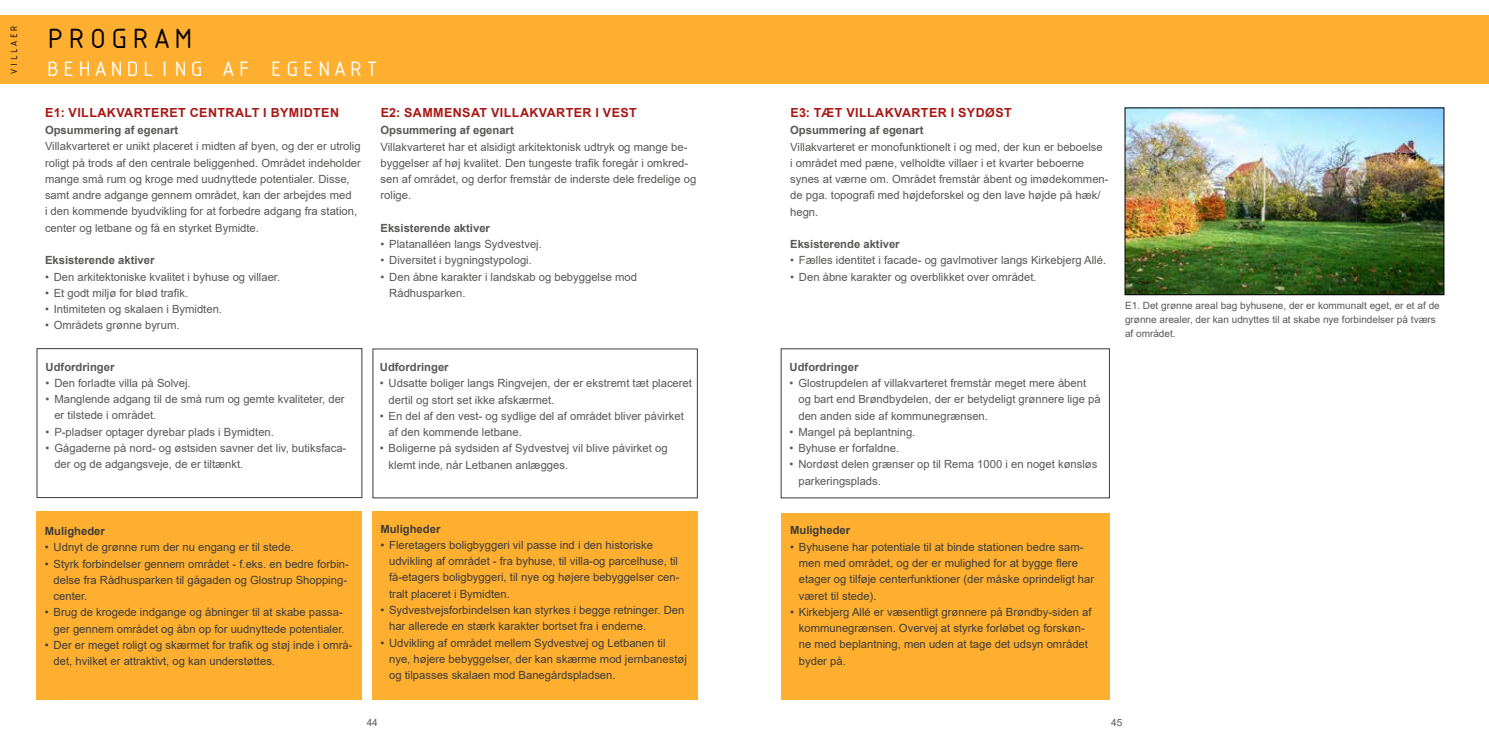
<style>
.page{position:relative;width:1489px;height:745px;background:#fff}
.page>*{position:absolute;margin:0;border:0;box-sizing:border-box;transform-origin:0 0}
.t1{font:30px "ISOCTEUR";color:#000}
.t2{font:22.5px "ISOCTEUR";color:#fff}
.t3{font:700 12.5px "Arial";letter-spacing:.035em;color:#a81815}
.t4{font:11.25px/16.2px "Arial";color:#575756}
.t5{font:11.25px/16.2px "Arial";color:#3c3c3b}
.t6{font:700 11.25px "Arial";color:#575756}
.t7{font:700 11.25px "Arial";color:#3c3c3b}
.t8{font:10px/13.8px "Arial";color:#575756}
.t9{font:10px "ISOCTEUR";color:#000}
</style>
<div class="page">
<div style="left:0;top:15px;width:744px;height:68px;background:#ffaf30"></div>
<div style="left:37px;top:511px;width:325px;height:188px;background:#ffaf30"></div>
<div style="left:37px;top:348px;width:325px;height:149px;border:1px solid #3c3c3b"></div>
<div style="left:372px;top:511px;width:325px;height:188px;background:#ffaf30"></div>
<div style="left:744px;top:15px;width:744px;height:68px;background:#ffaf30"></div>
<img style="left:1126px;top:109px;width:316px;height:184px">
<div style="left:1124px;top:107px;width:320px;height:188px;border:1px solid #000"></div>
<div style="left:780px;top:513px;width:329px;height:186px;background:#ffaf30"></div>
<div style="left:780px;top:348px;width:329px;height:150px;border:1px solid #3c3c3b"></div>
<p class="t9" style="left:7px;top:75px;width:51px;rotate:-90deg">VILLAER</p>
<h1 class="t1" style="left:45px;top:19px;width:150px">PROGRAM</h1>
<h2 class="t2" style="left:45px;top:54px;width:337px">BEHANDLING AF EGENART</h2>
<p class="t3" style="left:45px;top:104px;width:295px">E1: VILLAKVARTERET CENTRALT I BYMIDTEN</p>
<p class="t3" style="left:381px;top:104px;width:258px">E2: SAMMENSAT VILLAKVARTER I VEST</p>
<p class="t6" style="left:45px;top:122px;width:135px">Opsummering af egenart</p>
<p class="t4" style="left:45px;top:138px;width:317px">Villakvarteret er unikt placeret i midten af byen, og der er utrolig roligt på trods af den centrale beliggenhed. Området indeholder mange små rum og kroge med uudnyttede potentialer. Disse, samt andre adgange gennem området, kan der arbejdes med<br>i den kommende byudvikling for at forbedre adgang fra station, center og letbane og få en styrket Bymidte.</p>
<p class="t6" style="left:45px;top:252px;width:111px">Eksisterende aktiver</p>
<p class="t4" style="left:45px;top:268px;width:237px">• Den arkitektoniske kvalitet i byhuse og villaer.</p>
<p class="t4" style="left:45px;top:284px;width:145px">• Et godt miljø for blød trafik.</p>
<p class="t4" style="left:45px;top:301px;width:178px">• Intimiteten og skalaen i Bymidten.</p>
<p class="t4" style="left:45px;top:317px;width:136px">• Områdets grønne byrum.</p>
<p class="t6" style="left:380px;top:122px;width:135px">Opsummering af egenart</p>
<p class="t4" style="left:380px;top:138px;width:317px">Villakvarteret har et alsidigt arkitektonisk udtryk og mange be&shy;byggelser af høj kvalitet. Den tungeste trafik foregår i omkred&shy;sen af området, og derfor fremstår de inderste dele fredelige og rolige.</p>
<p class="t6" style="left:380px;top:220px;width:111px">Eksisterende aktiver</p>
<p class="t4" style="left:380px;top:236px;width:163px">• Platanalléen langs Sydvestvej.</p>
<p class="t4" style="left:380px;top:252px;width:153px">• Diversitet i bygningstypologi.</p>
<p class="t4" style="left:389px;top:268px;width:249px;text-indent:-9px">• Den åbne karakter i landskab og bebyggelse mod<br>Rådhusparken.</p>
<p class="t6" style="left:46px;top:358px;width:70px">Udfordringer</p>
<p class="t4" style="left:46px;top:374px;width:147px">• Den forladte villa på Solvej.</p>
<p class="t4" style="left:54px;top:391px;width:292px;text-indent:-9px">• Manglende adgang til de små rum og gemte kvaliteter, der er tilstede i området.</p>
<p class="t4" style="left:46px;top:423px;width:230px">• P-pladser optager dyrebar plads i Bymidten.</p>
<p class="t4" style="left:54px;top:439px;width:293px;text-indent:-9px">• Gågaderne på nord- og østsiden savner det liv, butiksfaca&shy;der og de adgangsveje, de er tiltænkt.</p>
<p class="t6" style="left:380px;top:359px;width:70px">Udfordringer</p>
<p class="t4" style="left:388px;top:375px;width:305px;text-indent:-9px">• Udsatte boliger langs Ringvejen, der er ekstremt tæt placeret dertil og stort set ikke afskærmet.</p>
<p class="t4" style="left:388px;top:407px;width:297px;text-indent:-9px">• En del af den vest- og sydlige del af området bliver påvirket af den kommende letbane.</p>
<p class="t4" style="left:388px;top:440px;width:280px;text-indent:-9px">• Boligerne på sydsiden af Sydvestvej vil blive påvirket og klemt inde, når Letbanen anlægges.</p>
<p class="t7" style="left:45px;top:522px;width:62px">Muligheder</p>
<p class="t5" style="left:45px;top:538px;width:250px">• Udnyt de grønne rum der nu engang er til stede.</p>
<p class="t5" style="left:54px;top:555px;width:297px;text-indent:-9px">• Styrk forbindelser gennem området - f.eks. en bedre forbin&shy;delse fra Rådhusparken til gågaden og Glostrup Shopping&shy;center.</p>
<p class="t5" style="left:45px;top:603px;width:301px;text-align:right">• Brug de krogede indgange og åbninger til at skabe passa&shy;ger gennem området og åbn op for uudnyttede potentialer.</p>
<p class="t5" style="left:54px;top:636px;width:300px;text-indent:-9px">• Der er meget roligt og skærmet for trafik og støj inde i områ&shy;det, hvilket er attraktivt, og kan understøttes.</p>
<p class="t7" style="left:380px;top:520px;width:62px">Muligheder</p>
<p class="t5" style="left:389px;top:536px;width:292px;text-indent:-9px">• Fleretagers boligbyggeri vil passe ind i den historiske udvikling af området - fra byhuse, til villa-og parcelhuse, til få-etagers boligbyggeri, til nye og højere bebyggelser cen&shy;tralt placeret i Bymidten.</p>
<p class="t5" style="left:389px;top:601px;width:297px;text-indent:-9px">• Sydvestvejsforbindelsen kan styrkes i begge retninger. Den har allerede en stærk karakter bortset fra i enderne.</p>
<p class="t5" style="left:389px;top:634px;width:299px;text-indent:-9px">• Udvikling af området mellem Sydvestvej og Letbanen til nye, højere bebyggelser, der kan skærme mod jernbanestøj og tilpasses skalaen mod Banegårdspladsen.</p>
<p class="t8" style="left:366px;top:714px;width:13px">44</p>
<p class="t3" style="left:790px;top:104px;width:223px">E3: TÆT VILLAKVARTER I SYDØST</p>
<p class="t6" style="left:790px;top:122px;width:135px">Opsummering af egenart</p>
<p class="t4" style="left:790px;top:138px;width:320px">Villakvarteret er monofunktionelt i og med, der kun er beboelse<br>i området med pæne, velholdte villaer i et kvarter beboerne synes at værne om. Området fremstår åbent og imødekommen&shy;de pga. topografi med højdeforskel og den lave højde på hæk/ hegn.</p>
<p class="t6" style="left:790px;top:236px;width:111px">Eksisterende aktiver</p>
<p class="t4" style="left:790px;top:252px;width:317px">• Fælles identitet i facade- og gavlmotiver langs Kirkebjerg Allé.</p>
<p class="t4" style="left:790px;top:268px;width:248px">• Den åbne karakter og overblikket over området.</p>
<p class="t6" style="left:789px;top:358px;width:70px">Udfordringer</p>
<p class="t4" style="left:798px;top:374px;width:304px;text-indent:-9px">• Glostrupdelen af villakvarteret fremstår meget mere åbent og bart end Brøndbydelen, der er betydeligt grønnere lige på den anden side af kommunegrænsen.</p>
<p class="t4" style="left:789px;top:423px;width:127px">• Mangel på beplantning.</p>
<p class="t4" style="left:789px;top:439px;width:111px">• Byhuse er forfaldne.</p>
<p class="t4" style="left:798px;top:456px;width:300px;text-indent:-9px">• Nordøst delen grænser op til Rema 1000 i en noget kønsløs parkeringsplads.</p>
<p class="t7" style="left:790px;top:522px;width:62px">Muligheder</p>
<p class="t5" style="left:798px;top:538px;width:297px;text-indent:-9px">• Byhusene har potentiale til at binde stationen bedre sam&shy;men med området, og der er mulighed for at bygge flere etager og tilføje centerfunktioner (der måske oprindeligt har været til stede).</p>
<p class="t5" style="left:798px;top:603px;width:294px;text-indent:-9px">• Kirkebjerg Allé er væsentligt grønnere på Brøndby-siden af kommunegrænsen. Overvej at styrke forløbet og forskøn&shy;ne med beplantning, men uden at tage det udsyn området byder på.</p>
<p class="t8" style="left:1124px;top:298px;width:316px">E1. Det grønne areal bag byhusene, der er kommunalt eget, er et af de grønne arealer, der kan udnyttes til at skabe nye forbindelser på tværs af området.</p>
<p class="t8" style="left:1111px;top:714px;width:13px">45</p>
</div>
